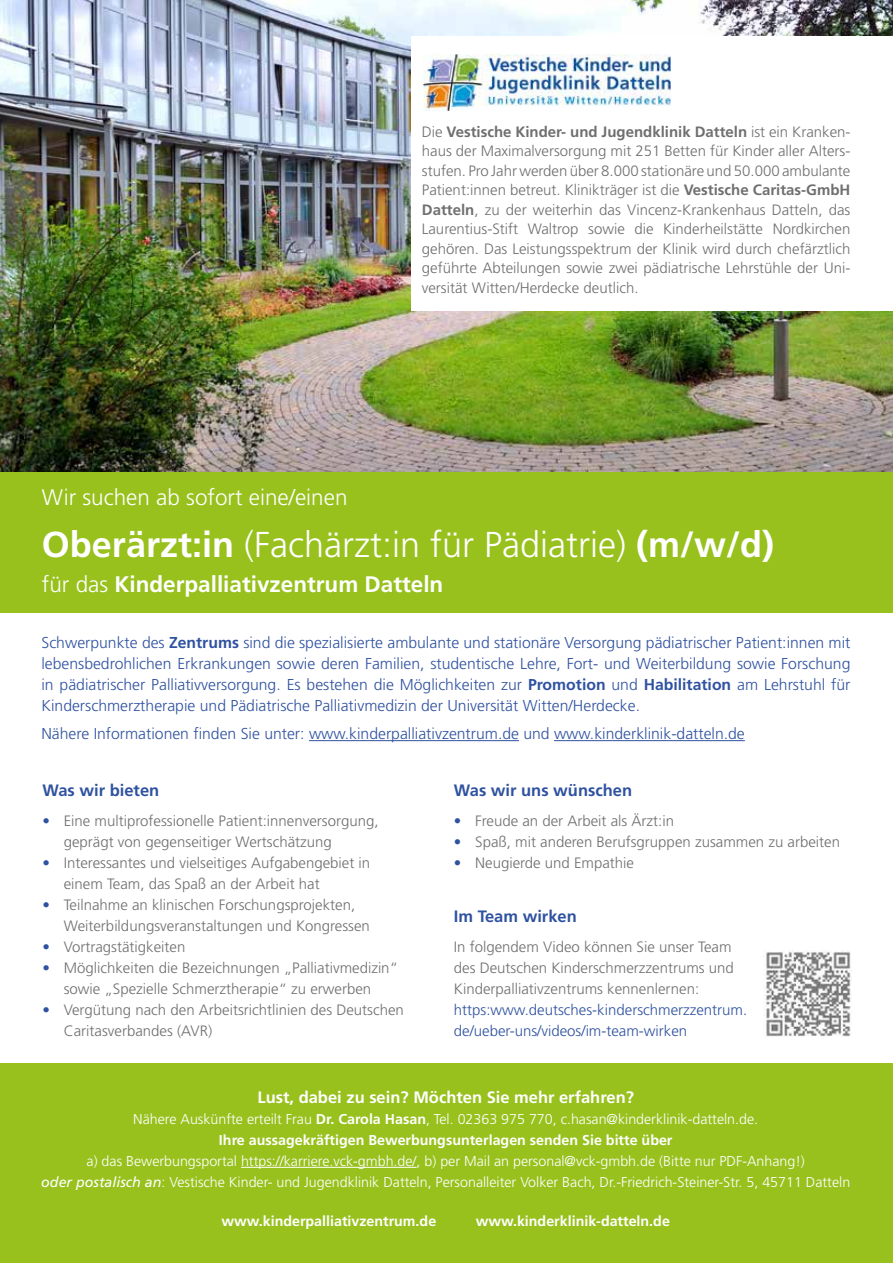
<style>
.page{position:relative;width:893px;height:1263px;background:#fff}
.page>*{position:absolute;margin:0;border:0;box-sizing:border-box;transform-origin:0 0}
.t1{font:300 36px "Frutiger LT Std";color:#fff}
.t2{font:700 22.5px "Frutiger LT Std";color:#fff}
.t3{font:300 22.5px "Frutiger LT Std";color:#fff}
.t4{font:700 16.5px "Frutiger LT Std";color:#2f52a0}
.t5{font:700 16.5px "Frutiger LT Std";color:#fff}
.t6{font:300 15.75px/21px "Frutiger LT Std";color:#2f52a0;text-align:justify}
.t7{font:300 15px/19.5px "Frutiger LT Std";color:#706f6f}
.t8{font:300 15px/21px "Frutiger LT Std";color:#2f52a0}
.t9{font:300 14.25px/21px "Frutiger LT Std";color:#fff;text-align:center}
.t10{font:700 14.25px "Frutiger LT Std";color:#fff}
.s1{font-weight:700}
.s2{font-weight:300}
.s3{color:#2f52a0}
.s4{font-weight:400;font-style:italic}
</style>
<div class="page">
<div style="left:0;top:1063px;width:893px;height:200px;background:#98c11e"></div>
<img style="left:0;top:0;width:893px;height:472px">
<hr style="left:241px;top:1167px;width:176px;height:1px;background:#fff">
<div style="left:412px;top:36px;width:481px;height:274px;background:#fff"></div>
<div style="left:0;top:472px;width:893px;height:141px;background:#98c11e"></div>
<img style="left:423px;top:54px;width:248px;height:57px">
<hr style="left:309px;top:740px;width:210px;height:1px;background:#2f52a0">
<hr style="left:554px;top:740px;width:191px;height:1px;background:#2f52a0">
<img style="left:765px;top:950px;width:87px;height:86px">
<p class="t7" style="left:422px;top:122px;width:430px;text-align:justify">Die <span class="s1">Vestische Kinder- und Jugendklinik Datteln</span> ist ein Kranken&shy;haus der Maximalversorgung mit 251 Betten für Kinder aller Alters&shy;stufen. Pro Jahr werden über 8.000 stationäre und 50.000 ambulante Patient:innen betreut. Klinikträger ist die <span class="s1">Vestische Caritas-GmbH Datteln</span>, zu der weiterhin das Vincenz-Krankenhaus Datteln, das Laurentius-Stift Waltrop sowie die Kinderheilstätte Nordkirchen gehören. Das Leistungsspektrum der Klinik wird durch chefärztlich geführte Abteilungen sowie zwei pädiatrische Lehrstühle der Uni&shy;versität Witten/Herdecke deutlich.</p>
<h2 class="t3" style="left:42px;top:484px;width:307px">Wir suchen ab sofort eine/einen</h2>
<h1 class="t1" style="left:42px;top:524px;width:734px"><span class="s1">Oberärzt:in</span> (Fachärzt:in für Pädiatrie) <span class="s1">(m/w/d)</span></h1>
<h2 class="t2" style="left:42px;top:571px;width:403px"><span class="s2">für das</span> Kinderpalliativzentrum Datteln</h2>
<p class="t6" style="left:41px;top:632px;width:810px">Schwerpunkte des <span class="s1">Zentrums</span> sind die spezialisierte ambulante und stationäre Versorgung pädiatrischer Patient:innen mit lebensbedrohlichen Erkrankungen sowie deren Familien, studentische Lehre, Fort- und Weiterbildung sowie Forschung in pädiatrischer Palliativversorgung. Es bestehen die Möglichkeiten zur <span class="s1">Promotion</span> und <span class="s1">Habilitation</span> am Lehrstuhl für Kinderschmerztherapie und Pädiatrische Palliativmedizin der Universität Witten/Herdecke.</p>
<p class="t6" style="left:41px;top:723px;width:705px">Nähere Informationen finden Sie unter: www.kinderpalliativzentrum.de und www.kinderklinik-datteln.de</p>
<p class="t4" style="left:43px;top:780px;width:118px">Was wir bieten</p>
<p class="t7" style="left:64px;top:810px;width:316px;line-height:21px;text-indent:-21px"><span class="s3">•</span> Eine multiprofessionelle Patient:innenversorgung, geprägt von gegenseitiger Wertschätzung</p>
<p class="t7" style="left:64px;top:852px;width:308px;line-height:21px;text-indent:-21px"><span class="s3">•</span> Interessantes und vielseitiges Aufgabengebiet in einem Team, das Spaß an der Arbeit hat</p>
<p class="t7" style="left:64px;top:894px;width:308px;line-height:21px;text-indent:-21px"><span class="s3">•</span> Teilnahme an klinischen Forschungsprojekten,<br>Weiterbildungsveranstaltungen und Kongressen</p>
<p class="t7" style="left:43px;top:937px;width:144px"><span class="s3">•</span> Vortragstätigkeiten</p>
<p class="t7" style="left:43px;top:957px;width:357px;line-height:21px;text-align:center"><span class="s3">•</span> Möglichkeiten die Bezeichnungen „Palliativmedizin“ sowie „Spezielle Schmerztherapie“ zu erwerben</p>
<p class="t7" style="left:64px;top:999px;width:342px;line-height:21px;text-indent:-21px"><span class="s3">•</span> Vergütung nach den Arbeitsrichtlinien des Deutschen<br>Caritasverbandes (AVR)</p>
<p class="t4" style="left:454px;top:780px;width:180px">Was wir uns wünschen</p>
<p class="t7" style="left:454px;top:811px;width:222px"><span class="s3">•</span> Freude an der Arbeit als Ärzt:in</p>
<p class="t7" style="left:454px;top:832px;width:388px"><span class="s3">•</span> Spaß, mit anderen Berufsgruppen zusammen zu arbeiten</p>
<p class="t7" style="left:454px;top:853px;width:182px"><span class="s3">•</span> Neugierde und Empathie</p>
<p class="t4" style="left:454px;top:907px;width:124px">Im Team wirken</p>
<p class="t7" style="left:454px;top:936px;width:282px;line-height:21px">In folgendem Video können Sie unser Team des Deutschen Kinderschmerzzentrums und<br>Kinderpalliativzentrums kennenlernen:</p>
<p class="t8" style="left:454px;top:999px;width:295px">https:www.deutsches-kinderschmerzzentrum. de/ueber-uns/videos/im-team-wirken</p>
<p class="t5" style="left:257px;top:1087px;width:378px">Lust, dabei zu sein? Möchten Sie mehr erfahren?</p>
<p class="t9" style="left:133px;top:1109px;width:626px">Nähere Auskünfte erteilt Frau <span class="s1">Dr. Carola Hasan</span>, Tel. 02363 975 770, c.hasan@kinderklinik-datteln.de.<br><span class="s1">Ihre aussagekräftigen Bewerbungsunterlagen senden Sie bitte über</span></p>
<p class="t9" style="left:41px;top:1151px;width:810px">a) das Bewerbungsportal https://karriere.vck-gmbh.de/, b) per Mail an personal@vck-gmbh.de (Bitte nur PDF-Anhang!)<br><span class="s4">oder postalisch an</span>: Vestische Kinder- und Jugendklinik Datteln, Personalleiter Volker Bach, Dr.-Friedrich-Steiner-Str. 5, 45711 Datteln</p>
<p class="t10" style="left:222px;top:1212px;width:216px">www.kinderpalliativzentrum.de</p>
<p class="t10" style="left:476px;top:1212px;width:196px">www.kinderklinik-datteln.de</p>
</div>
